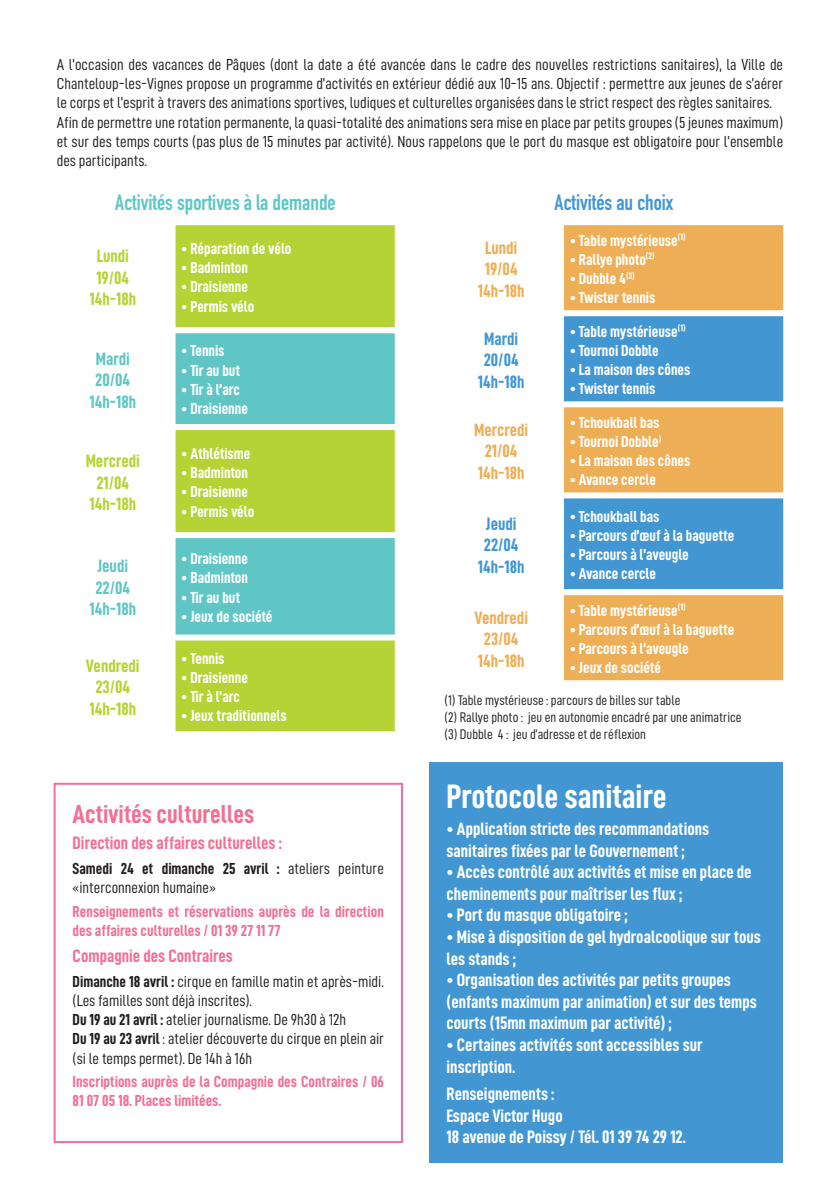
<style>
.page{position:relative;width:840px;height:1191px;background:#fff}
.page>*{position:absolute;margin:0;border:0;box-sizing:border-box;transform-origin:0 0}
.t1{font:34px "D DIN Condensed Bold";color:#fff}
.t2{font:26px "D DIN Condensed Bold";color:#f17095}
.t3{font:700 22px "DIN Condensed";color:#60c6c5}
.t4{font:700 22px "DIN Condensed";color:#4297d2}
.t5{font:18px/21.6px "D DIN Condensed Bold";color:#fff}
.t6{font:18px "D DIN Condensed Bold";color:#b5d334}
.t7{font:18px "D DIN Condensed Bold";color:#eeae56}
.t8{font:18px "D DIN Condensed Bold";color:#f17095}
.t9{font:18px "D DIN Condensed Bold";color:#60c6c5}
.t10{font:18px "D DIN Condensed Bold";color:#4297d2}
.t11{font:16px/19.2px "D DIN Condensed";color:#231f20}
.t12{font:16px "D DIN Condensed Bold";color:#fff}
.t13{font:16px/19.2px "D DIN Condensed Bold";color:#f17095}
.t14{font:14px "D DIN Condensed";color:#231f20}
.s1{font-family:"D DIN Condensed Bold"}
</style>
<div class="page">
<svg style="left:175px;top:225px;width:219px;height:506px;background:#b9d540"></svg>
<svg style="left:175px;top:333px;width:219px;height:301px;background:#83cc96"></svg>
<svg style="left:564px;top:225px;width:218px;height:455px;background:#eeb361"></svg>
<svg style="left:564px;top:316px;width:218px;height:273px;background:#80a2ad"></svg>
<div style="left:429px;top:762px;width:353px;height:400px;background:#4297d2"></div>
<div style="left:54px;top:782px;width:349px;height:361px;border:2px solid #f17095"></div>
<p class="t11" style="left:57px;top:55px;width:727px;text-align:justify">A l’occasion des vacances de Pâques (dont la date a été avancée dans le cadre des nouvelles restrictions sanitaires), la Ville de Chanteloup-les-Vignes propose un programme d’activités en extérieur dédié aux 10-15 ans. Objectif : permettre aux jeunes de s’aérer le corps et l’esprit à travers des animations sportives, ludiques et culturelles organisées dans le strict respect des règles sanitaires.</p>
<p class="t11" style="left:57px;top:112px;width:727px;text-align:justify">Afin de permettre une rotation permanente, la quasi-totalité des animations sera mise en place par petits groupes (5 jeunes maximum) et sur des temps courts (pas plus de 15 minutes par activité). Nous rappelons que le port du masque est obligatoire pour l’ensemble des participants.</p>
<p class="t3" style="left:115px;top:187px;width:222px">Activités sportives à la demande</p>
<p class="t6" style="left:97px;top:246px;width:34px">Lundi</p>
<p class="t6" style="left:96px;top:268px;width:34px">19/04</p>
<p class="t6" style="left:89px;top:289px;width:48px">14h-18h</p>
<p class="t9" style="left:96px;top:348px;width:35px">Mardi</p>
<p class="t9" style="left:95px;top:370px;width:36px">20/04</p>
<p class="t9" style="left:89px;top:391px;width:48px">14h-18h</p>
<p class="t6" style="left:86px;top:451px;width:56px">Mercredi</p>
<p class="t6" style="left:96px;top:472px;width:34px">21/04</p>
<p class="t6" style="left:89px;top:494px;width:48px">14h-18h</p>
<p class="t9" style="left:97px;top:556px;width:32px">Jeudi</p>
<p class="t9" style="left:95px;top:577px;width:36px">22/04</p>
<p class="t9" style="left:89px;top:599px;width:48px">14h-18h</p>
<p class="t6" style="left:86px;top:655px;width:55px">Vendredi</p>
<p class="t6" style="left:95px;top:677px;width:36px">23/04</p>
<p class="t6" style="left:89px;top:699px;width:48px">14h-18h</p>
<p class="t12" style="left:181px;top:240px;width:112px">• Réparation de vélo</p>
<p class="t12" style="left:181px;top:259px;width:68px">• Badminton</p>
<p class="t12" style="left:181px;top:278px;width:68px">• Draisienne</p>
<p class="t12" style="left:181px;top:297px;width:74px">• Permis vélo</p>
<p class="t12" style="left:181px;top:342px;width:45px">• Tennis</p>
<p class="t12" style="left:181px;top:361px;width:60px">• Tir au but</p>
<p class="t12" style="left:181px;top:380px;width:60px">• Tir à l’arc</p>
<p class="t12" style="left:181px;top:400px;width:68px">• Draisienne</p>
<p class="t12" style="left:181px;top:444px;width:71px">• Athlétisme</p>
<p class="t12" style="left:181px;top:464px;width:68px">• Badminton</p>
<p class="t12" style="left:181px;top:483px;width:68px">• Draisienne</p>
<p class="t12" style="left:181px;top:502px;width:74px">• Permis vélo</p>
<p class="t12" style="left:181px;top:550px;width:68px">• Draisienne</p>
<p class="t12" style="left:181px;top:569px;width:68px">• Badminton</p>
<p class="t12" style="left:181px;top:588px;width:60px">• Tir au but</p>
<p class="t12" style="left:181px;top:607px;width:93px">• Jeux de société</p>
<p class="t12" style="left:181px;top:649px;width:45px">• Tennis</p>
<p class="t12" style="left:181px;top:668px;width:68px">• Draisienne</p>
<p class="t12" style="left:181px;top:688px;width:60px">• Tir à l’arc</p>
<p class="t12" style="left:181px;top:707px;width:107px">• Jeux traditionnels</p>
<p class="t2" style="left:73px;top:800px;width:183px">Activités culturelles</p>
<p class="t8" style="left:73px;top:833px;width:211px">Direction des affaires culturelles :</p>
<p class="t11" style="left:73px;top:858px;width:312px"><span class="s1">Samedi 24 et dimanche 25 avril :</span> ateliers peinture «interconnexion humaine»</p>
<p class="t13" style="left:73px;top:901px;width:312px">Renseignements et réservations auprès de la direction des affaires culturelles / 01 39 27 11 77</p>
<p class="t8" style="left:73px;top:945px;width:162px">Compagnie des Contraires</p>
<p class="t11" style="left:73px;top:971px;width:312px"><span class="s1">Dimanche 18 avril :</span> cirque en famille matin et après-midi. (Les familles sont déjà inscrites).</p>
<p class="t11" style="left:73px;top:1009px;width:275px"><span class="s1">Du 19 au 21 avril :</span> atelier journalisme. De 9h30 à 12h</p>
<p class="t11" style="left:73px;top:1029px;width:312px"><span class="s1">Du 19 au 23 avril</span> : atelier découverte du cirque en plein air (si le temps permet). De 14h à 16h</p>
<p class="t13" style="left:73px;top:1071px;width:312px">Inscriptions auprès de la Compagnie des Contraires / 06<br>81 07 05 18. Places limitées.</p>
<p class="t7" style="left:485px;top:237px;width:34px">Lundi</p>
<p class="t7" style="left:484px;top:259px;width:34px">19/04</p>
<p class="t7" style="left:477px;top:281px;width:48px">14h-18h</p>
<p class="t10" style="left:484px;top:328px;width:35px">Mardi</p>
<p class="t10" style="left:483px;top:350px;width:36px">20/04</p>
<p class="t10" style="left:477px;top:372px;width:48px">14h-18h</p>
<p class="t7" style="left:474px;top:419px;width:56px">Mercredi</p>
<p class="t7" style="left:484px;top:441px;width:34px">21/04</p>
<p class="t7" style="left:477px;top:463px;width:48px">14h-18h</p>
<p class="t10" style="left:485px;top:513px;width:32px">Jeudi</p>
<p class="t10" style="left:483px;top:535px;width:36px">22/04</p>
<p class="t10" style="left:477px;top:557px;width:48px">14h-18h</p>
<p class="t7" style="left:474px;top:607px;width:55px">Vendredi</p>
<p class="t7" style="left:483px;top:629px;width:36px">23/04</p>
<p class="t7" style="left:477px;top:650px;width:48px">14h-18h</p>
<p class="t4" style="left:554px;top:187px;width:120px">Activités au choix</p>
<p class="t12" style="left:569px;top:231px;width:117px">• Table mystérieuse<sup>(1)</sup></p>
<p class="t12" style="left:569px;top:250px;width:86px">• Rallye photo<sup>(2)</sup></p>
<p class="t12" style="left:569px;top:270px;width:67px">• Dubble 4<sup>(3)</sup></p>
<p class="t12" style="left:569px;top:289px;width:87px">• Twister tennis</p>
<p class="t12" style="left:569px;top:322px;width:117px">• Table mystérieuse<sup>(1)</sup></p>
<p class="t12" style="left:569px;top:341px;width:90px">• Tournoi Dobble</p>
<p class="t12" style="left:569px;top:361px;width:122px">• La maison des cônes</p>
<p class="t12" style="left:569px;top:380px;width:87px">• Twister tennis</p>
<p class="t12" style="left:569px;top:413px;width:91px">• Tchoukball bas</p>
<p class="t12" style="left:569px;top:432px;width:93px">• Tournoi Dobble<sup>)</sup></p>
<p class="t12" style="left:569px;top:452px;width:122px">• La maison des cônes</p>
<p class="t12" style="left:569px;top:471px;width:88px">• Avance cercle</p>
<p class="t12" style="left:569px;top:507px;width:91px">• Tchoukball bas</p>
<p class="t12" style="left:569px;top:526px;width:166px">• Parcours d’œuf à la baguette</p>
<p class="t12" style="left:569px;top:546px;width:121px">• Parcours à l’aveugle</p>
<p class="t12" style="left:569px;top:565px;width:88px">• Avance cercle</p>
<p class="t12" style="left:569px;top:601px;width:117px">• Table mystérieuse<sup>(1)</sup></p>
<p class="t12" style="left:569px;top:620px;width:166px">• Parcours d’œuf à la baguette</p>
<p class="t12" style="left:569px;top:639px;width:121px">• Parcours à l’aveugle</p>
<p class="t12" style="left:569px;top:659px;width:93px">• Jeux de société</p>
<p class="t14" style="left:444px;top:692px;width:237px">(1) Table mystérieuse : parcours de billes sur table</p>
<p class="t14" style="left:444px;top:709px;width:298px">(2) Rallye photo : jeu en autonomie encadré par une animatrice</p>
<p class="t14" style="left:444px;top:726px;width:203px">(3) Dubble 4 : jeu d’adresse et de réflexion</p>
<p class="t1" style="left:446px;top:777px;width:221px">Protocole sanitaire</p>
<p class="t5" style="left:446px;top:817px;width:264px">• Application stricte des recommandations sanitaires fixées par le Gouvernement ;</p>
<p class="t5" style="left:446px;top:861px;width:306px">• Accès contrôlé aux activités et mise en place de cheminements pour maîtriser les flux ;</p>
<p class="t5" style="left:446px;top:904px;width:182px">• Port du masque obligatoire ;</p>
<p class="t5" style="left:446px;top:925px;width:316px">• Mise à disposition de gel hydroalcoolique sur tous les stands ;</p>
<p class="t5" style="left:446px;top:969px;width:312px">• Organisation des activités par petits groupes (enfants maximum par animation) et sur des temps courts (15mn maximum par activité) ;</p>
<p class="t5" style="left:446px;top:1033px;width:257px">• Certaines activités sont accessibles sur inscription.</p>
<p class="t5" style="left:446px;top:1082px;width:109px">Renseignements :</p>
<p class="t5" style="left:446px;top:1104px;width:118px">Espace Victor Hugo</p>
<p class="t5" style="left:446px;top:1125px;width:241px">18 avenue de Poissy / Tél. 01 39 74 29 12.</p>
</div>
